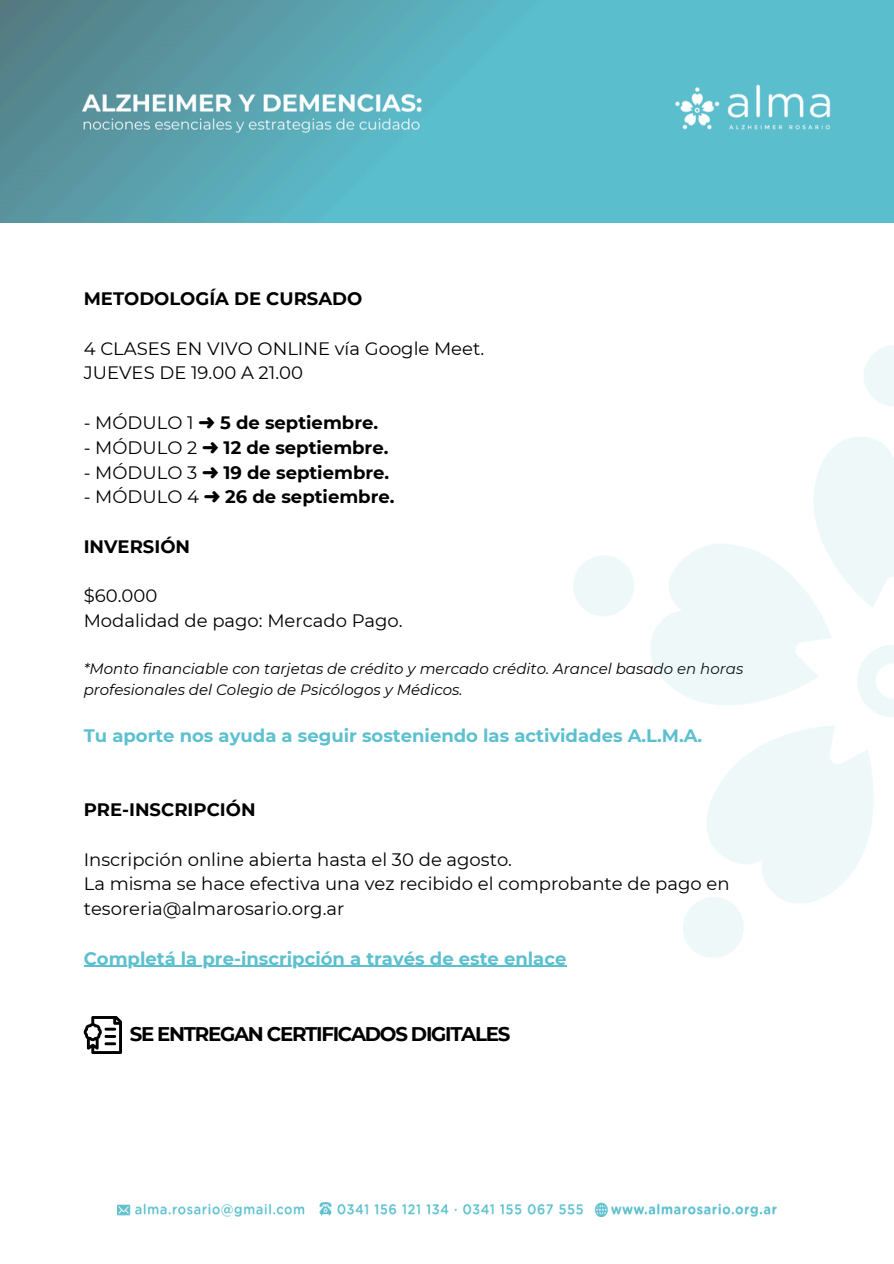
<style>
.page{position:relative;width:894px;height:1264px;background:#fff}
.page>*{position:absolute;margin:0;border:0;box-sizing:border-box;transform-origin:0 0}
.t1{font:700 19.8px "Montserrat";letter-spacing:-.065em;color:#000}
.t2{font:18px/24.8px "Montserrat";color:#000}
.t3{font:700 18px "Montserrat";color:#000}
.t4{font:700 18px "Montserrat";color:#5cc0cf}
.t5{font:italic 15px/20.2px "Montserrat";color:#000}
.s1{font-weight:400}
.s2{font-family:"Free Serif";font-weight:400}
</style>
<div class="page">
<img style="left:0;top:0;width:893px;height:223px">
<svg style="left:84px;top:1016px;width:38px;height:37px"></svg>
<hr style="left:84px;top:965px;width:482px;height:2px;background:#5cc0cf">
<img style="left:117px;top:1202px;width:658px;height:13px">
<h1 class="t3" style="left:84px;top:288px;width:280px">METODOLOGÍA DE CURSADO</h1>
<h3 class="t2" style="left:84px;top:336px;width:402px">4 CLASES EN VIVO ONLINE vía Google Meet.<br>JUEVES DE 19.00 A 21.00</h3>
<h3 class="t3" style="left:84px;top:411px;width:296px"><span class="s1">- MÓDULO 1</span> <span class="s2">➜</span> 5 de septiembre.</h3>
<h3 class="t3" style="left:84px;top:436px;width:306px"><span class="s1">- MÓDULO 2</span> <span class="s2">➜</span> 12 de septiembre.</h3>
<h3 class="t3" style="left:84px;top:461px;width:307px"><span class="s1">- MÓDULO 3</span> <span class="s2">➜</span> 19 de septiembre.</h3>
<h3 class="t3" style="left:84px;top:486px;width:312px"><span class="s1">- MÓDULO 4</span> <span class="s2">➜</span> 26 de septiembre.</h3>
<h1 class="t3" style="left:84px;top:535px;width:108px">INVERSIÓN</h1>
<h3 class="t2" style="left:84px;top:583px;width:320px">$60.000<br>Modalidad de pago: Mercado Pago.</h3>
<p class="t5" style="left:84px;top:659px;width:661px">*Monto financiable con tarjetas de crédito y mercado crédito. Arancel basado en horas profesionales del Colegio de Psicólogos y Médicos.</p>
<h2 class="t4" style="left:84px;top:724px;width:620px">Tu aporte nos ayuda a seguir sosteniendo las actividades A.L.M.A.</h2>
<h1 class="t3" style="left:84px;top:798px;width:173px">PRE-INSCRIPCIÓN</h1>
<h3 class="t2" style="left:84px;top:846px;width:647px">Inscripción online abierta hasta el 30 de agosto.<br>La misma se hace efectiva una vez recibido el comprobante de pago en tesoreria@almarosario.org.ar</h3>
<h2 class="t4" style="left:84px;top:947px;width:484px">Completá la pre-inscripción a través de este enlace</h2>
<p class="t1" style="left:130px;top:1022px;width:382px">SE ENTREGAN CERTIFICADOS DIGITALES</p>
</div>
